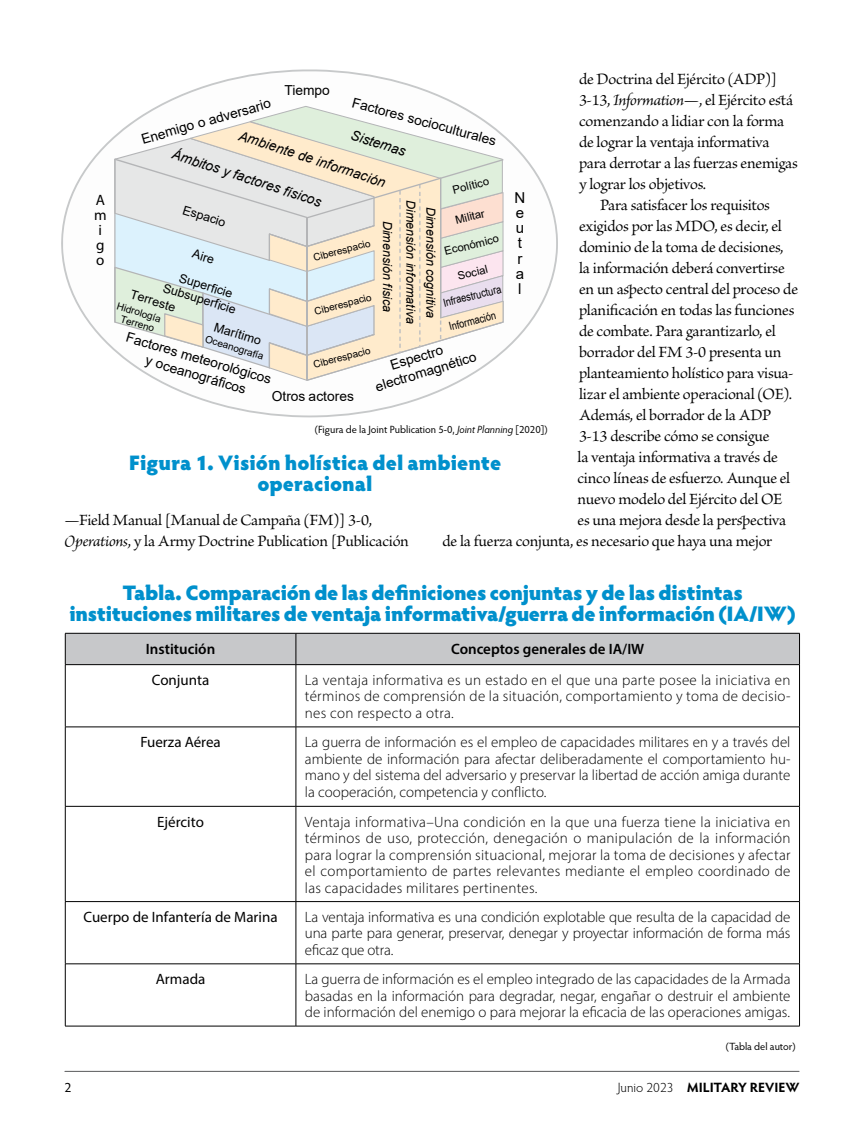
<style>
.page{position:relative;width:864px;height:1134px;background:#fff}
.page>*{position:absolute;margin:0;border:0;box-sizing:border-box;transform-origin:0 0}
.figure-title{font:900 21px/21px "Hypatia Sans Pro";letter-spacing:-.015em;color:#0090cc;text-align:center}
.body{font:16.5px "Brioso Pro";letter-spacing:-.015em;color:#000}
.body-first{font:16.5px/21px "Brioso Pro";letter-spacing:-.015em;color:#000}
.t1{font:300 15px/16.5px "Myriad Pro";color:#000;text-align:justify}
.t2{font:15px/15px "Myriad Pro";color:#000;text-align:center}
.t3{font:600 15px "Myriad Pro";color:#000}
.t4{font:15px/15px "Arial";color:#000}
.t5{font:13.8px/16.5px "Arial";color:#000;text-align:center}
.t6{font:italic 13.8px "Arial";color:#000}
.t7{font:700 13.5px "Hypatia Sans Pro";letter-spacing:-.005em;color:#000}
.t8{font:13.5px "Hypatia Sans Pro";color:#000}
.t9{font:italic 12.45px "Arial";color:#000}
.t10{font:12.45px/14.2px "Arial";color:#000;text-align:center}
.t11{font:11.25px "Arial";color:#000}
.t12{font:11.25px "Arial Narrow";color:#000}
.photocredit{font:10.5px "Hypatia Sans Pro";color:#000}
.t13{font:10.05px/11.1px "Arial";color:#000;text-align:center}
.s1{font-style:italic}
.s2{font-weight:300}
</style>
<div class="page">
<hr style="left:65px;top:1071px;width:734px;height:1px;background:#58595b">
<svg style="left:61px;top:70px;width:497px;height:347px"></svg>
<svg style="left:114px;top:105px;width:391px;height:277px"></svg>
<div style="left:66px;top:634px;width:733px;height:30px;background:#c7c8ca"></div>
<hr style="left:65px;top:633px;width:231px;height:1px;background:#000">
<hr style="left:65px;top:633px;width:1px;height:31px;background:#000">
<hr style="left:296px;top:633px;width:504px;height:1px;background:#000">
<hr style="left:296px;top:633px;width:1px;height:31px;background:#000">
<hr style="left:799px;top:633px;width:1px;height:31px;background:#000">
<hr style="left:65px;top:664px;width:231px;height:1px;background:#000">
<hr style="left:65px;top:665px;width:1px;height:62px;background:#000">
<hr style="left:296px;top:664px;width:504px;height:1px;background:#000">
<hr style="left:296px;top:665px;width:1px;height:62px;background:#000">
<hr style="left:799px;top:665px;width:1px;height:62px;background:#000">
<hr style="left:65px;top:727px;width:231px;height:1px;background:#000">
<hr style="left:65px;top:727px;width:1px;height:79px;background:#000">
<hr style="left:296px;top:727px;width:504px;height:1px;background:#000">
<hr style="left:296px;top:727px;width:1px;height:79px;background:#000">
<hr style="left:799px;top:727px;width:1px;height:79px;background:#000">
<hr style="left:65px;top:806px;width:231px;height:1px;background:#000">
<hr style="left:65px;top:807px;width:1px;height:94px;background:#000">
<hr style="left:296px;top:806px;width:504px;height:1px;background:#000">
<hr style="left:296px;top:807px;width:1px;height:94px;background:#000">
<hr style="left:799px;top:807px;width:1px;height:94px;background:#000">
<hr style="left:65px;top:901px;width:231px;height:1px;background:#000">
<hr style="left:65px;top:902px;width:1px;height:62px;background:#000">
<hr style="left:296px;top:901px;width:504px;height:1px;background:#000">
<hr style="left:296px;top:902px;width:1px;height:62px;background:#000">
<hr style="left:799px;top:902px;width:1px;height:62px;background:#000">
<hr style="left:65px;top:964px;width:231px;height:1px;background:#000">
<hr style="left:65px;top:964px;width:1px;height:62px;background:#000">
<hr style="left:296px;top:964px;width:504px;height:1px;background:#000">
<hr style="left:296px;top:964px;width:1px;height:62px;background:#000">
<hr style="left:799px;top:964px;width:1px;height:62px;background:#000">
<hr style="left:65px;top:1026px;width:231px;height:1px;background:#000">
<hr style="left:296px;top:1026px;width:504px;height:1px;background:#000">
<p class="body-first" style="left:579px;top:69px;width:220px">de Doctrina del Ejército (ADP)]<br>3-13, <span class="s1">Information</span>—, el Ejército está comenzando a lidiar con la forma de lograr la ventaja informativa para derrotar a las fuerzas enemigas y lograr los objetivos.</p>
<p class="body" style="left:600px;top:196px;width:172px">Para satisfacer los requisitos</p>
<p class="body" style="left:579px;top:217px;width:204px">exigidos por las MDO, es decir, el</p>
<p class="body" style="left:579px;top:238px;width:206px">dominio de la toma de decisiones,</p>
<p class="body" style="left:579px;top:259px;width:207px">la información deberá convertirse</p>
<p class="body" style="left:579px;top:280px;width:221px">en un aspecto central del proceso de</p>
<p class="body" style="left:579px;top:301px;width:217px">planificación en todas las funciones</p>
<p class="body" style="left:579px;top:322px;width:198px">de combate. Para garantizarlo, el</p>
<p class="body" style="left:579px;top:343px;width:204px">borrador del FM 3-0 presenta un</p>
<p class="body" style="left:579px;top:364px;width:216px">planteamiento holístico para visua-</p>
<p class="body" style="left:579px;top:385px;width:215px">lizar el ambiente operacional (OE).</p>
<p class="body" style="left:579px;top:406px;width:194px">Además, el borrador de la ADP</p>
<p class="body" style="left:579px;top:427px;width:192px">3-13 describe cómo se consigue</p>
<p class="body" style="left:578px;top:448px;width:202px">la ventaja informativa a través de</p>
<p class="body" style="left:578px;top:469px;width:214px">cinco líneas de esfuerzo. Aunque el</p>
<p class="body" style="left:578px;top:490px;width:207px">nuevo modelo del Ejército del OE</p>
<p class="body" style="left:578px;top:511px;width:210px">es una mejora desde la perspectiva</p>
<p class="body" style="left:442px;top:532px;width:331px">de la fuerza conjunta, es necesario que haya una mejor</p>
<h4 class="figure-title" style="left:69px;top:581px;width:728px">Tabla. Comparación de las definiciones conjuntas y de las distintas instituciones militares de ventaja informativa/guerra de información (IA/IW)</h4>
<p class="t5" style="left:284px;top:81px;width:47px">Tiempo</p>
<p class="t5" style="left:355px;top:94px;width:150px;rotate:15deg">Factores socioculturales</p>
<p class="t5" style="left:139px;top:132px;width:136px;rotate:-16deg">Enemigo o adversario</p>
<p class="t6" style="left:354px;top:126px;width:58px;rotate:18deg">Sistemas</p>
<p class="t6" style="left:242px;top:127px;width:155px;rotate:18deg">Ambiente de información</p>
<p class="t6" style="left:175px;top:145px;width:158px;rotate:18deg">Ámbitos y factores físicos</p>
<p class="t11" style="left:451px;top:182px;width:38px;rotate:-14deg">Político</p>
<p class="t2" style="left:94px;top:192px;width:13px">A m i g o</p>
<p class="t4" style="left:515px;top:190px;width:11px">N e u t r a l</p>
<p class="t9" style="left:419px;top:200px;width:125px;rotate:90deg">Dimensión informativa</p>
<p class="t9" style="left:439px;top:207px;width:113px;rotate:90deg">Dimensión cognitiva</p>
<p class="t10" style="left:185px;top:203px;width:46px;rotate:17deg">Espacio</p>
<p class="t10" style="left:195px;top:246px;width:24px;rotate:17deg">Aire</p>
<p class="t11" style="left:454px;top:213px;width:32px;rotate:-14deg">Militar</p>
<p class="t9" style="left:396px;top:221px;width:93px;rotate:90deg">Dimensión física</p>
<p class="t11" style="left:443px;top:244px;width:57px;rotate:-14deg">Económico</p>
<p class="t11" style="left:456px;top:269px;width:32px;rotate:-14deg">Social</p>
<p class="t13" style="left:312px;top:252px;width:60px;rotate:-15deg">Ciberespacio</p>
<p class="t10" style="left:170px;top:267px;width:77px;rotate:17deg">Superficie<br>Subsuperficie</p>
<p class="t12" style="left:441px;top:295px;width:61px;rotate:-14deg">Infraestructura</p>
<p class="t10" style="left:133px;top:287px;width:48px;rotate:17deg">Terreste</p>
<p class="t13" style="left:313px;top:306px;width:60px;rotate:-15deg">Ciberespacio</p>
<p class="t13" style="left:119px;top:300px;width:47px;rotate:17deg">Hidrología<br>Terreno</p>
<p class="t12" style="left:447px;top:319px;width:50px;rotate:-14deg">Información</p>
<p class="t10" style="left:217px;top:320px;width:50px;rotate:17deg">Marítimo</p>
<p class="t5" style="left:129px;top:329px;width:153px;rotate:16deg">Factores meteorológicos y oceanográficos</p>
<p class="t13" style="left:207px;top:333px;width:62px;rotate:17deg">Oceanografía</p>
<p class="t5" style="left:369px;top:364px;width:107px;text-align:left;text-indent:21px;rotate:-17deg">Espectro electromagnético</p>
<p class="t13" style="left:312px;top:359px;width:60px;rotate:-15deg">Ciberespacio</p>
<p class="t5" style="left:272px;top:388px;width:84px">Otros actores</p>
<p class="photocredit" style="left:315px;top:423px;width:234px">(Figura de la Joint Publication 5-0, <span class="s1">Joint Planning</span> [2020])</p>
<h4 class="figure-title" style="left:129px;top:451px;width:374px">Figura 1. Visión holística del ambiente operacional</h4>
<p class="body-first" style="left:64px;top:510px;width:346px">—Field Manual [Manual de Campaña (FM)] 3-0,<br><span class="s1">Operations</span>, y la Army Doctrine Publication [Publicación</p>
<p class="t3" style="left:146px;top:639px;width:71px">Institución</p>
<p class="t3" style="left:451px;top:639px;width:195px">Conceptos generales de IA/IW</p>
<p class="t2" style="left:152px;top:672px;width:59px">Conjunta</p>
<p class="t1" style="left:305px;top:672px;width:487px">La ventaja informativa es un estado en el que una parte posee la iniciativa en términos de comprensión de la situación, comportamiento y toma de decisio&shy;nes con respecto a otra.</p>
<p class="t2" style="left:140px;top:734px;width:82px">Fuerza Aérea</p>
<p class="t1" style="left:305px;top:734px;width:487px">La guerra de información es el empleo de capacidades militares en y a través del ambiente de información para afectar deliberadamente el comportamiento hu&shy;mano y del sistema del adversario y preservar la libertad de acción amiga durante la cooperación, competencia y conflicto.</p>
<p class="t2" style="left:157px;top:814px;width:48px">Ejército</p>
<p class="t1" style="left:305px;top:813px;width:487px">Ventaja informativa–Una condición en la que una fuerza tiene la iniciativa en términos de uso, protección, denegación o manipulación de la información para lograr la comprensión situacional, mejorar la toma de decisiones y afectar el comportamiento de partes relevantes mediante el empleo coordinado de las capacidades militares pertinentes.</p>
<p class="t2" style="left:84px;top:909px;width:196px">Cuerpo de Infantería de Marina</p>
<p class="t1" style="left:305px;top:908px;width:487px">La ventaja informativa es una condición explotable que resulta de la capacidad de una parte para generar, preservar, denegar y proyectar información de forma más eficaz que otra.</p>
<p class="t2" style="left:156px;top:971px;width:51px">Armada</p>
<p class="t1" style="left:305px;top:971px;width:487px">La guerra de información es el empleo integrado de las capacidades de la Armada basadas en la información para degradar, negar, engañar o destruir el ambiente de información del enemigo o para mejorar la eficacia de las operaciones amigas.</p>
<p class="photocredit" style="left:726px;top:1039px;width:71px">(Tabla del autor)</p>
<p class="t8" style="left:64px;top:1078px;width:8px">2</p>
<p class="t7" style="left:618px;top:1078px;width:183px"><span class="s2">Junio 2023</span> MILITARY REVIEW</p>
</div>
